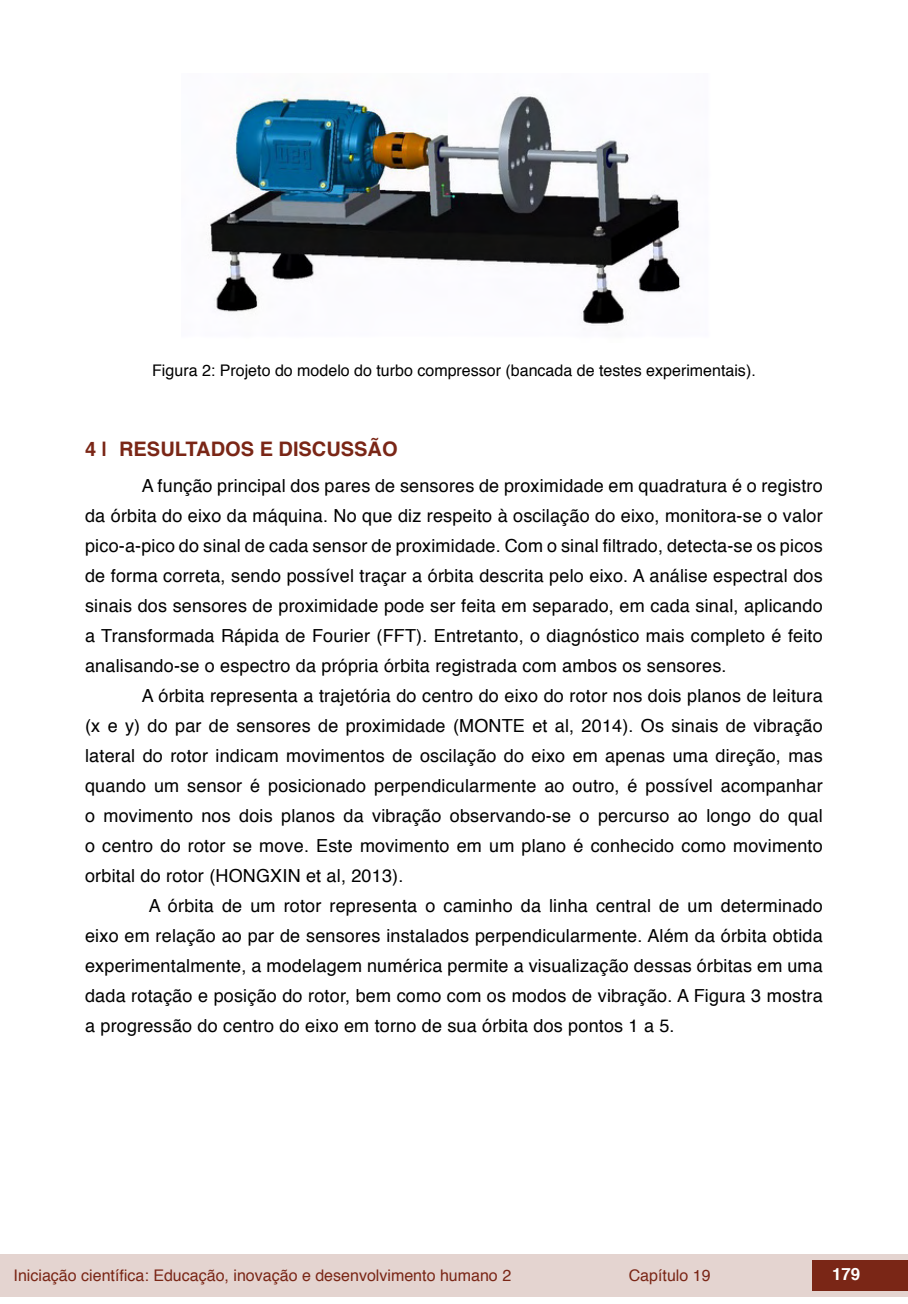
<style>
.page{position:relative;width:908px;height:1304px;background:#fff}
.page>*{position:absolute;margin:0;border:0;box-sizing:border-box;transform-origin:0 0}
.t1{font:700 20px "Helvetica";color:#7a2616}
.t2{font:18px/30px "Helvetica";letter-spacing:.01em;color:#000;text-align:justify}
.t3{font:700 16.8px "Helvetica";color:#fff}
.t4{font:16px "Helvetica";color:#000}
.t5{font:16px "Helvetica";color:#7a2616}
</style>
<div class="page">
<div style="left:0;top:1254px;width:906px;height:43px;background:#e4d4d0"></div>
<div style="left:812px;top:1261px;width:95px;height:30px;background:#7a2616"></div>
<img style="left:209px;top:90px;width:472px;height:236px">
<p class="t4" style="left:152px;top:358px;width:604px">Figura 2: Projeto do modelo do turbo compressor (bancada de testes experimentais).</p>
<p class="t1" style="left:85px;top:433px;width:314px">4 | RESULTADOS E DISCUSSÃO</p>
<p class="t2" style="left:85px;top:471px;width:738px;text-indent:57px">A função principal dos pares de sensores de proximidade em quadratura é o registro da órbita do eixo da máquina. No que diz respeito à oscilação do eixo, monitora-se o valor pico-a-pico do sinal de cada sensor de proximidade. Com o sinal filtrado, detecta-se os picos de forma correta, sendo possível traçar a órbita descrita pelo eixo. A análise espectral dos sinais dos sensores de proximidade pode ser feita em separado, em cada sinal, aplicando a Transformada Rápida de Fourier (FFT). Entretanto, o diagnóstico mais completo é feito analisando-se o espectro da própria órbita registrada com ambos os sensores.</p>
<p class="t2" style="left:85px;top:681px;width:738px;text-indent:57px">A órbita representa a trajetória do centro do eixo do rotor nos dois planos de leitura (x e y) do par de sensores de proximidade (MONTE et al, 2014). Os sinais de vibração lateral do rotor indicam movimentos de oscilação do eixo em apenas uma direção, mas quando um sensor é posicionado perpendicularmente ao outro, é possível acompanhar o movimento nos dois planos da vibração observando-se o percurso ao longo do qual o centro do rotor se move. Este movimento em um plano é conhecido como movimento orbital do rotor (HONGXIN et al, 2013).</p>
<p class="t2" style="left:85px;top:891px;width:738px;text-indent:64px">A órbita de um rotor representa o caminho da linha central de um determinado eixo em relação ao par de sensores instalados perpendicularmente. Além da órbita obtida experimentalmente, a modelagem numérica permite a visualização dessas órbitas em uma dada rotação e posição do rotor, bem como com os modos de vibração. A Figura 3 mostra a progressão do centro do eixo em torno de sua órbita dos pontos 1 a 5.</p>
<p class="t5" style="left:14px;top:1263px;width:499px">Iniciação científica: Educação, inovação e desenvolvimento humano 2</p>
<p class="t5" style="left:628px;top:1263px;width:83px">Capítulo 19</p>
<p class="t3" style="left:831px;top:1261px;width:30px">179</p>
</div>
